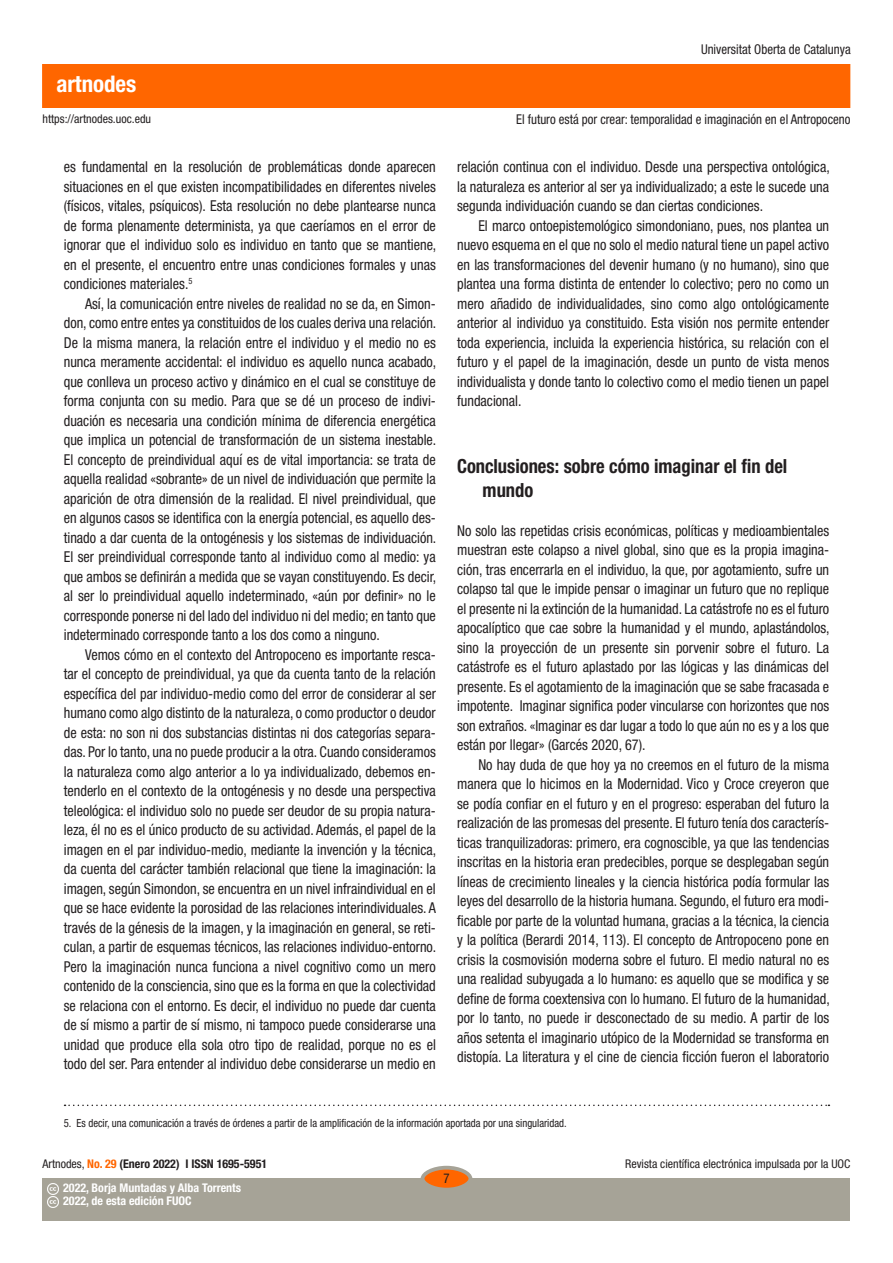
<style>
.page{position:relative;width:893px;height:1263px;background:#fff}
.page>*{position:absolute;margin:0;border:0;box-sizing:border-box;transform-origin:0 0}
.t1{font:700 condensed 22.95px "Helvetica Neue LT Std";color:#fff}
._03_apartat_1{font:700 condensed 19.5px/24px "Helvetica Neue LT Std";color:#231f20;scale:.95 1}
._02_texto_base{font:condensed 15px/19.5px "Helvetica Neue LT Std";color:#231f20;text-align:justify;scale:.95 1}
._02_texto_base_1{font:condensed 15px/19.5px "Helvetica Neue LT Std";color:#231f20;text-align:justify;scale:.95 1}
.t2{font:condensed 13.5px "Helvetica Neue LT Std";color:#231f20;scale:.95 1}
.t3{font:condensed 12px "Helvetica Neue LT Std";color:#231f20}
.t4{font:700 condensed 12px/13.5px "Helvetica Neue LT Std";color:#fff}
.t5{font:700 condensed 12px "Helvetica Neue LT Std";color:#231f20}
.notes{font:condensed 11.25px "Helvetica Neue LT Std";color:#231f20;scale:.95 1}
.s1{font-weight:400}
.s2{color:#f60}
</style>
<div class="page">
<div style="left:43px;top:65px;width:807px;height:42px;background:#f60"></div>
<div style="left:43px;top:1178px;width:807px;height:42px;background:#a6a397"></div>
<div style="left:422px;top:1168px;width:48px;height:21px;background:#f60;border-radius:50%"></div>
<div style="left:421px;top:1166px;width:51px;height:25px;border:4px solid #a6a397;border-radius:50%"></div>
<svg style="left:47px;top:1183px;width:11px;height:25px"></svg>
<svg style="left:65px;top:1104px;width:764px;height:2px"></svg>
<h1 class="t1" style="left:56px;top:69px;width:81px">artnodes</h1>
<p class="t2" style="left:701px;top:42px;width:159px">Universitat Oberta de Catalunya</p>
<p class="t3" style="left:43px;top:112px;width:110px">https://artnodes.uoc.edu</p>
<p class="t2" style="left:516px;top:112px;width:353px">El futuro está por crear: temporalidad e imaginación en el Antropoceno</p>
<p class="_02_texto_base" style="left:64px;top:157px;width:394px">es fundamental en la resolución de problemáticas donde aparecen situaciones en el que existen incompatibilidades en diferentes niveles (físicos, vitales, psíquicos). Esta resolución no debe plantearse nunca de forma plenamente determinista, ya que caeríamos en el error de ignorar que el individuo solo es individuo en tanto que se mantiene, en el presente, el encuentro entre unas condiciones formales y unas condiciones materiales.<sup>5</sup></p>
<p class="_02_texto_base" style="left:64px;top:294px;width:394px;text-indent:21px">Así, la comunicación entre niveles de realidad no se da, en Simon&shy;don, como entre entes ya constituidos de los cuales deriva una relación.<br>De la misma manera, la relación entre el individuo y el medio no es nunca meramente accidental: el individuo es aquello nunca acabado, que conlleva un proceso activo y dinámico en el cual se constituye de forma conjunta con su medio. Para que se dé un proceso de indivi&shy;duación es necesaria una condición mínima de diferencia energética que implica un potencial de transformación de un sistema inestable.<br>El concepto de preindividual aquí es de vital importancia: se trata de aquella realidad «sobrante» de un nivel de individuación que permite la aparición de otra dimensión de la realidad. El nivel preindividual, que en algunos casos se identifica con la energía potencial, es aquello des&shy;tinado a dar cuenta de la ontogénesis y los sistemas de individuación.<br>El ser preindividual corresponde tanto al individuo como al medio: ya que ambos se definirán a medida que se vayan constituyendo. Es decir, al ser lo preindividual aquello indeterminado, «aún por definir» no le corresponde ponerse ni del lado del individuo ni del medio; en tanto que indeterminado corresponde tanto a los dos como a ninguno.</p>
<p class="_02_texto_base" style="left:64px;top:645px;width:394px;text-indent:21px">Vemos cómo en el contexto del Antropoceno es importante resca&shy;tar el concepto de preindividual, ya que da cuenta tanto de la relación específica del par individuo-medio como del error de considerar al ser humano como algo distinto de la naturaleza, o como productor o deudor de esta: no son ni dos substancias distintas ni dos categorías separa&shy;das. Por lo tanto, una no puede producir a la otra. Cuando consideramos la naturaleza como algo anterior a lo ya individualizado, debemos en&shy;tenderlo en el contexto de la ontogénesis y no desde una perspectiva teleológica: el individuo solo no puede ser deudor de su propia natura&shy;leza, él no es el único producto de su actividad. Además, el papel de la imagen en el par individuo-medio, mediante la invención y la técnica, da cuenta del carácter también relacional que tiene la imaginación: la imagen, según Simondon, se encuentra en un nivel infraindividual en el que se hace evidente la porosidad de las relaciones interindividuales. A través de la génesis de la imagen, y la imaginación en general, se reti&shy;culan, a partir de esquemas técnicos, las relaciones individuo-entorno.<br>Pero la imaginación nunca funciona a nivel cognitivo como un mero contenido de la consciencia, sino que es la forma en que la colectividad se relaciona con el entorno. Es decir, el individuo no puede dar cuenta de sí mismo a partir de sí mismo, ni tampoco puede considerarse una unidad que produce ella sola otro tipo de realidad, porque no es el todo del ser. Para entender al individuo debe considerarse un medio en</p>
<p class="_02_texto_base" style="left:457px;top:157px;width:394px">relación continua con el individuo. Desde una perspectiva ontológica, la naturaleza es anterior al ser ya individualizado; a este le sucede una segunda individuación cuando se dan ciertas condiciones.</p>
<p class="_02_texto_base" style="left:457px;top:216px;width:393px;text-indent:21px">El marco ontoepistemológico simondoniano, pues, nos plantea un nuevo esquema en el que no solo el medio natural tiene un papel activo en las transformaciones del devenir humano (y no humano), sino que plantea una forma distinta de entender lo colectivo; pero no como un mero añadido de individualidades, sino como algo ontológicamente anterior al individuo ya constituido. Esta visión nos permite entender toda experiencia, incluida la experiencia histórica, su relación con el futuro y el papel de la imaginación, desde un punto de vista menos individualista y donde tanto lo colectivo como el medio tienen un papel fundacional.</p>
<h2 class="_03_apartat_1" style="left:483px;top:454px;width:322px;text-indent:-26px">Conclusiones: sobre cómo imaginar el fin del mundo</h2>
<p class="_02_texto_base_1" style="left:457px;top:521px;width:394px">No solo las repetidas crisis económicas, políticas y medioambientales muestran este colapso a nivel global, sino que es la propia imagina&shy;ción, tras encerrarla en el individuo, la que, por agotamiento, sufre un colapso tal que le impide pensar o imaginar un futuro que no replique el presente ni la extinción de la humanidad. La catástrofe no es el futuro apocalíptico que cae sobre la humanidad y el mundo, aplastándolos, sino la proyección de un presente sin porvenir sobre el futuro. La catástrofe es el futuro aplastado por las lógicas y las dinámicas del presente. Es el agotamiento de la imaginación que se sabe fracasada e impotente. Imaginar significa poder vincularse con horizontes que nos son extraños. «Imaginar es dar lugar a todo lo que aún no es y a los que están por llegar» (Garcés 2020, 67).</p>
<p class="_02_texto_base" style="left:457px;top:755px;width:394px;text-indent:21px">No hay duda de que hoy ya no creemos en el futuro de la misma manera que lo hicimos en la Modernidad. Vico y Croce creyeron que se podía confiar en el futuro y en el progreso: esperaban del futuro la realización de las promesas del presente. El futuro tenía dos caracterís&shy;ticas tranquilizadoras: primero, era cognoscible, ya que las tendencias inscritas en la historia eran predecibles, porque se desplegaban según líneas de crecimiento lineales y la ciencia histórica podía formular las leyes del desarrollo de la historia humana. Segundo, el futuro era modi&shy;ficable por parte de la voluntad humana, gracias a la técnica, la ciencia y la política (Berardi 2014, 113). El concepto de Antropoceno pone en crisis la cosmovisión moderna sobre el futuro. El medio natural no es una realidad subyugada a lo humano: es aquello que se modifica y se define de forma coextensiva con lo humano. El futuro de la humanidad, por lo tanto, no puede ir desconectado de su medio. A partir de los años setenta el imaginario utópico de la Modernidad se transforma en distopía. La literatura y el cine de ciencia ficción fueron el laboratorio</p>
<p class="notes" style="left:64px;top:1117px;width:531px">5. Es decir, una comunicación a través de órdenes a partir de la amplificación de la información aportada por una singularidad.</p>
<p class="t5" style="left:43px;top:1157px;width:226px"><span class="s1">Artnodes,</span> <span class="s2">No. 29</span> (Enero 2022) I ISSN 1695-5951</p>
<p class="t3" style="left:625px;top:1157px;width:227px">Revista científica electrónica impulsada por la UOC</p>
<p class="t4" style="left:63px;top:1181px;width:179px">2022, Borja Muntadas y Alba Torrents<br>2022, de esta edición FUOC</p>
<p class="t2" style="left:443px;top:1171px;width:8px">7</p>
</div>
